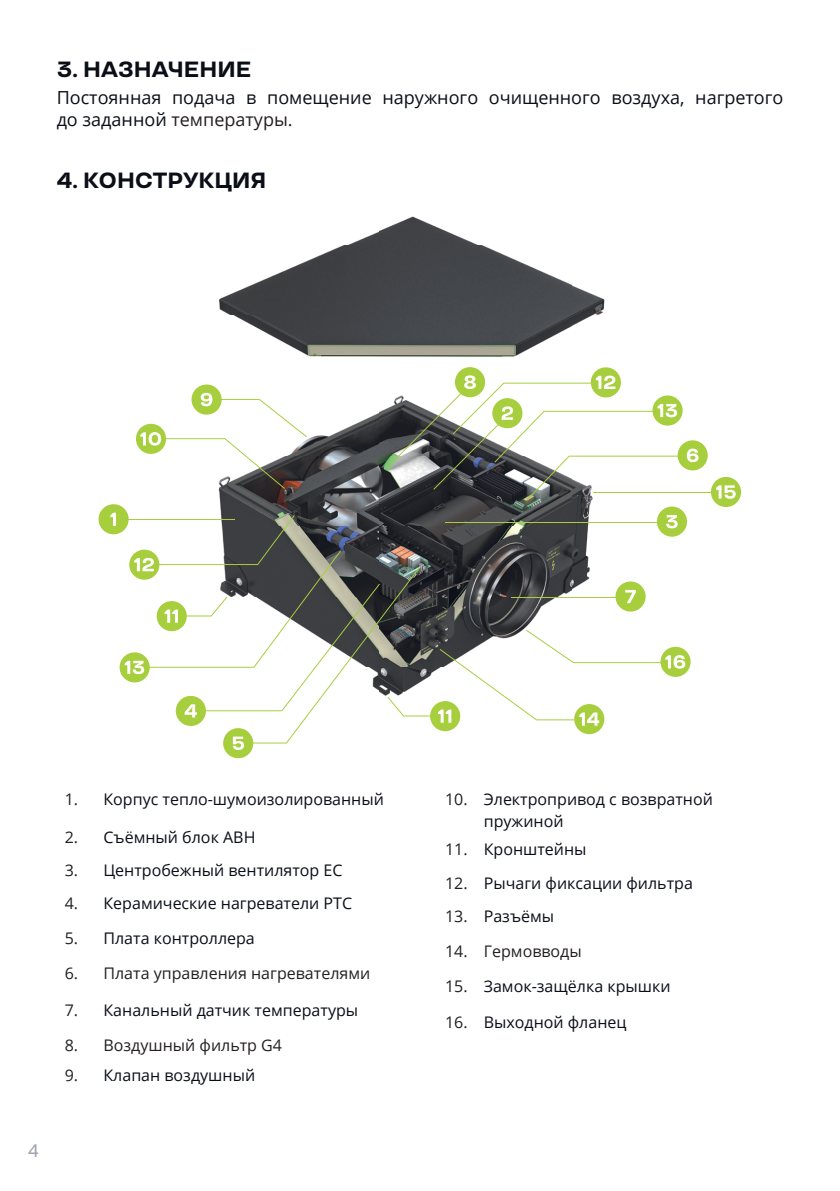
<style>
.page{position:relative;width:840px;height:1191px;background:#fff}
.page>*{position:absolute;margin:0;border:0;box-sizing:border-box;transform-origin:0 0}
.t1{font:700 22px "TT Travels";color:#0a0e16}
.t2{font:18px/22px "Open Sans";color:#0a0e16}
.t3{font:18px "Golos Text";color:#9ea6ad}
.t4{font:16px/22px "Open Sans";color:#0a0e16}
.t5{font:16px "Open Sans";color:#231f20}
.s1{color:#231f20}
</style>
<div class="page">
<img style="left:214px;top:216px;width:420px;height:519px">
<div style="left:615px;top:581px;width:30px;height:30px;background:#a6ce3d;border-radius:50%"></div>
<svg style="left:625px;top:590px;width:10px;height:13px"></svg>
<hr style="left:510px;top:597px;width:109px;height:1px;background:#a6ce3d">
<div style="left:710px;top:477px;width:30px;height:30px;background:#a6ce3d;border-radius:50%"></div>
<svg style="left:716px;top:485px;width:19px;height:14px"></svg>
<hr style="left:593px;top:492px;width:121px;height:1px;background:#a6ce3d">
<div style="left:660px;top:647px;width:30px;height:30px;background:#a6ce3d;border-radius:50%"></div>
<div style="left:191px;top:384px;width:30px;height:30px;background:#a6ce3d;border-radius:50%"></div>
<div style="left:98px;top:504px;width:31px;height:30px;background:#a6ce3d;border-radius:50%"></div>
<svg style="left:110px;top:512px;width:6px;height:14px"></svg>
<div style="left:223px;top:728px;width:30px;height:30px;background:#a6ce3d;border-radius:50%"></div>
<div style="left:590px;top:367px;width:30px;height:30px;background:#a6ce3d;border-radius:50%"></div>
<svg style="left:119px;top:652px;width:31px;height:30px"></svg>
<div style="left:574px;top:704px;width:30px;height:30px;background:#a6ce3d;border-radius:50%"></div>
<div style="left:430px;top:701px;width:30px;height:30px;background:#a6ce3d;border-radius:50%"></div>
<svg style="left:438px;top:629px;width:247px;height:96px"></svg>
<div style="left:136px;top:424px;width:30px;height:30px;background:#a6ce3d;border-radius:50%"></div>
<svg style="left:140px;top:393px;width:167px;height:96px"></svg>
<svg style="left:125px;top:515px;width:307px;height:235px"></svg>
<div style="left:454px;top:367px;width:31px;height:30px;background:#a6ce3d;border-radius:50%"></div>
<div style="left:677px;top:440px;width:30px;height:30px;background:#a6ce3d;border-radius:50%"></div>
<div style="left:656px;top:506px;width:30px;height:30px;background:#a6ce3d;border-radius:50%"></div>
<svg style="left:666px;top:515px;width:11px;height:13px"></svg>
<hr style="left:445px;top:522px;width:215px;height:1px;background:#a6ce3d">
<svg style="left:395px;top:375px;width:303px;height:125px"></svg>
<h1 class="t1" style="left:57px;top:56px;width:196px">3. НАЗНАЧЕНИЕ</h1>
<p class="t2" style="left:57px;top:86px;width:727px">Постоянная подача в помещение наружного очищенного воздуха, нагретого до заданной <span class="s1">температуры.</span></p>
<h1 class="t1" style="left:57px;top:167px;width:211px">4. КОНСТРУКЦИЯ</h1>
<p class="t3" style="left:28px;top:1139px;width:12px">4</p>
<p class="t4" style="left:65px;top:788px;width:320px"><span class="s1">1.</span> Корпус тепло-шумоизолированный</p>
<p class="t4" style="left:65px;top:825px;width:192px"><span class="s1">2.</span> Съёмный блок АВН</p>
<p class="t4" style="left:65px;top:858px;width:279px"><span class="s1">3.</span> Центробежный вентилятор ЕС</p>
<p class="t4" style="left:65px;top:892px;width:289px"><span class="s1">4.</span> Керамические нагреватели PTC</p>
<p class="t4" style="left:65px;top:927px;width:191px"><span class="s1">5.</span> Плата контроллера</p>
<p class="t5" style="left:65px;top:962px;width:307px">6. Плата управления нагревателями</p>
<p class="t4" style="left:65px;top:998px;width:295px"><span class="s1">7.</span> Канальный датчик температуры</p>
<p class="t5" style="left:65px;top:1033px;width:219px">8. Воздушный фильтр G4</p>
<p class="t4" style="left:65px;top:1063px;width:192px"><span class="s1">9.</span> Клапан воздушный</p>
<p class="t4" style="left:483px;top:788px;width:230px;text-indent:-39px"><span class="s1">10.</span> Электропривод с возвратной пружиной</p>
<p class="t4" style="left:445px;top:838px;width:143px"><span class="s1">11.</span> Кронштейны</p>
<p class="t4" style="left:445px;top:871px;width:249px"><span class="s1">12.</span> Рычаги фиксации фильтра</p>
<p class="t4" style="left:445px;top:904px;width:111px"><span class="s1">13.</span> Разъёмы</p>
<p class="t5" style="left:445px;top:939px;width:138px">14. Гермовводы</p>
<p class="t4" style="left:445px;top:974px;width:227px"><span class="s1">15.</span> Замок-защёлка крышки</p>
<p class="t4" style="left:445px;top:1011px;width:183px"><span class="s1">16.</span> Выходной фланец</p>
</div>
